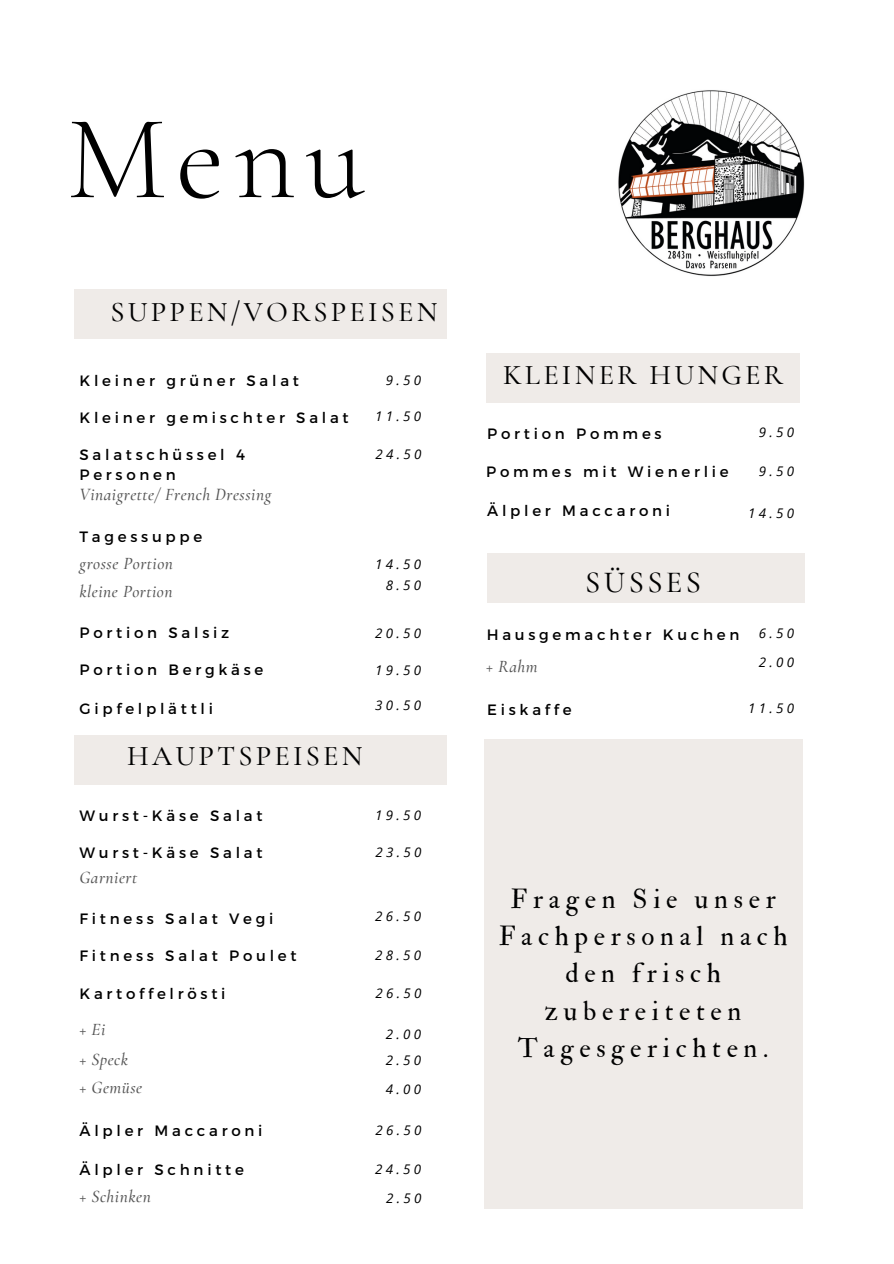
<style>
.page{position:relative;width:894px;height:1264px;background:#fff}
.page>*{position:absolute;margin:0;border:0;box-sizing:border-box;transform-origin:0 0}
.t1{font:300 120.6px "Cormorant Garamond";color:#000}
.t2{font:500 30.6px "Cormorant Garamond";letter-spacing:.11em;color:#000}
.t3{font:500 28.5px "Cormorant Garamond";letter-spacing:.11em;color:#000}
.t4{font:27px/37.2px "IM FELL Double Pica Roman";letter-spacing:.21em;color:#000;text-align:center}
.t5{font:italic 500 17.25px "Cormorant Garamond";letter-spacing:.03em;color:#545454}
.t6{font:15px/20.2px "Montserrat";letter-spacing:.25em;color:#000}
.t7{font:italic 13.35px "Open Sans";letter-spacing:.25em;color:#000}
</style>
<div class="page">
<div style="left:74px;top:289px;width:372px;height:49px;background:#efebe8"></div>
<div style="left:486px;top:353px;width:313px;height:49px;background:#efebe8"></div>
<div style="left:487px;top:554px;width:317px;height:49px;background:#efebe8"></div>
<img style="left:618px;top:90px;width:186px;height:186px">
<div style="left:74px;top:735px;width:372px;height:50px;background:#efebe8"></div>
<div style="left:484px;top:739px;width:318px;height:469px;background:#efebe8"></div>
<h2 class="t1" style="left:66px;top:86px;width:300px">Menu</h2>
<h5 class="t3" style="left:110px;top:294px;width:328px">SUPPEN/VORSPEISEN</h5>
<p class="t6" style="left:79px;top:370px;width:221px">Kleiner grüner Salat</p>
<h5 class="t7" style="left:385px;top:370px;width:37px">9.50</h5>
<p class="t7" style="left:375px;top:407px;width:47px">11.50</p>
<h3 class="t6" style="left:79px;top:407px;width:271px">Kleiner gemischter Salat</h3>
<p class="t6" style="left:79px;top:443px;width:167px">Salatschüssel 4<br>Personen</p>
<h2 class="t7" style="left:375px;top:444px;width:47px">24.50</h2>
<h5 class="t5" style="left:79px;top:484px;width:193px">Vinaigrette/ French Dressing</h5>
<h5 class="t6" style="left:79px;top:526px;width:124px">Tagessuppe</h5>
<h4 class="t5" style="left:79px;top:581px;width:94px">kleine Portion</h4>
<p class="t7" style="left:385px;top:575px;width:37px">8.50</p>
<h5 class="t6" style="left:79px;top:621px;width:151px">Portion Salsiz</h5>
<h4 class="t7" style="left:375px;top:624px;width:47px">20.50</h4>
<h5 class="t5" style="left:79px;top:553px;width:95px">grosse Portion</h5>
<h6 class="t7" style="left:375px;top:555px;width:47px">14.50</h6>
<h4 class="t6" style="left:79px;top:659px;width:185px">Portion Bergkäse</h4>
<h6 class="t6" style="left:79px;top:697px;width:135px">Gipfelplättli</h6>
<h5 class="t3" style="left:127px;top:738px;width:237px">HAUPTSPEISEN</h5>
<h5 class="t7" style="left:375px;top:660px;width:47px">19.50</h5>
<h6 class="t7" style="left:375px;top:695px;width:47px">30.50</h6>
<h6 class="t6" style="left:79px;top:804px;width:184px">Wurst-Käse Salat</h6>
<h4 class="t7" style="left:375px;top:805px;width:47px">19.50</h4>
<h5 class="t6" style="left:79px;top:842px;width:184px">Wurst-Käse Salat</h5>
<h6 class="t7" style="left:375px;top:842px;width:47px">23.50</h6>
<h4 class="t5" style="left:79px;top:867px;width:59px">Garniert</h4>
<h6 class="t6" style="left:79px;top:907px;width:195px">Fitness Salat Vegi</h6>
<h4 class="t7" style="left:375px;top:907px;width:47px">26.50</h4>
<h4 class="t6" style="left:79px;top:945px;width:218px">Fitness Salat Poulet</h4>
<h6 class="t6" style="left:79px;top:982px;width:147px">Kartoffelrösti</h6>
<p class="t7" style="left:375px;top:946px;width:47px">28.50</p>
<p class="t7" style="left:375px;top:983px;width:47px">26.50</p>
<h5 class="t5" style="left:79px;top:1018px;width:27px">+ Ei</h5>
<h4 class="t5" style="left:79px;top:1049px;width:50px">+ Speck</h4>
<h6 class="t7" style="left:385px;top:1024px;width:37px">2.00</h6>
<h6 class="t7" style="left:385px;top:1051px;width:37px">2.50</h6>
<h6 class="t5" style="left:79px;top:1077px;width:64px">+ Gemüse</h6>
<p class="t7" style="left:385px;top:1079px;width:37px">4.00</p>
<h6 class="t6" style="left:79px;top:1120px;width:184px">Älpler Maccaroni</h6>
<h5 class="t6" style="left:79px;top:1158px;width:166px">Älpler Schnitte</h5>
<h5 class="t7" style="left:375px;top:1120px;width:47px">26.50</h5>
<h2 class="t7" style="left:375px;top:1159px;width:47px">24.50</h2>
<h5 class="t5" style="left:79px;top:1186px;width:73px">+ Schinken</h5>
<h6 class="t7" style="left:386px;top:1188px;width:37px">2.50</h6>
<p class="t3" style="left:503px;top:357px;width:281px">KLEINER HUNGER</p>
<h5 class="t6" style="left:487px;top:422px;width:176px">Portion Pommes</h5>
<p class="t7" style="left:758px;top:423px;width:37px">9.50</p>
<h6 class="t6" style="left:486px;top:461px;width:244px">Pommes mit Wienerlie</h6>
<h5 class="t7" style="left:758px;top:462px;width:37px">9.50</h5>
<h5 class="t6" style="left:487px;top:499px;width:184px">Älpler Maccaroni</h5>
<h6 class="t7" style="left:747px;top:504px;width:47px">14.50</h6>
<h5 class="t2" style="left:585px;top:564px;width:117px">SÜSSES</h5>
<h2 class="t6" style="left:486px;top:623px;width:254px">Hausgemachter Kuchen</h2>
<h5 class="t7" style="left:758px;top:624px;width:37px">6.50</h5>
<h6 class="t5" style="left:486px;top:656px;width:53px">+ Rahm</h6>
<h6 class="t7" style="left:758px;top:653px;width:37px">2.00</h6>
<h4 class="t6" style="left:487px;top:698px;width:86px">Eiskaffe</h4>
<h5 class="t7" style="left:747px;top:698px;width:47px">11.50</h5>
<h6 class="t4" style="left:498px;top:881px;width:290px">Fragen Sie unser<br>Fachpersonal nach den frisch zubereiteten<br>Tagesgerichten.</h6>
</div>
